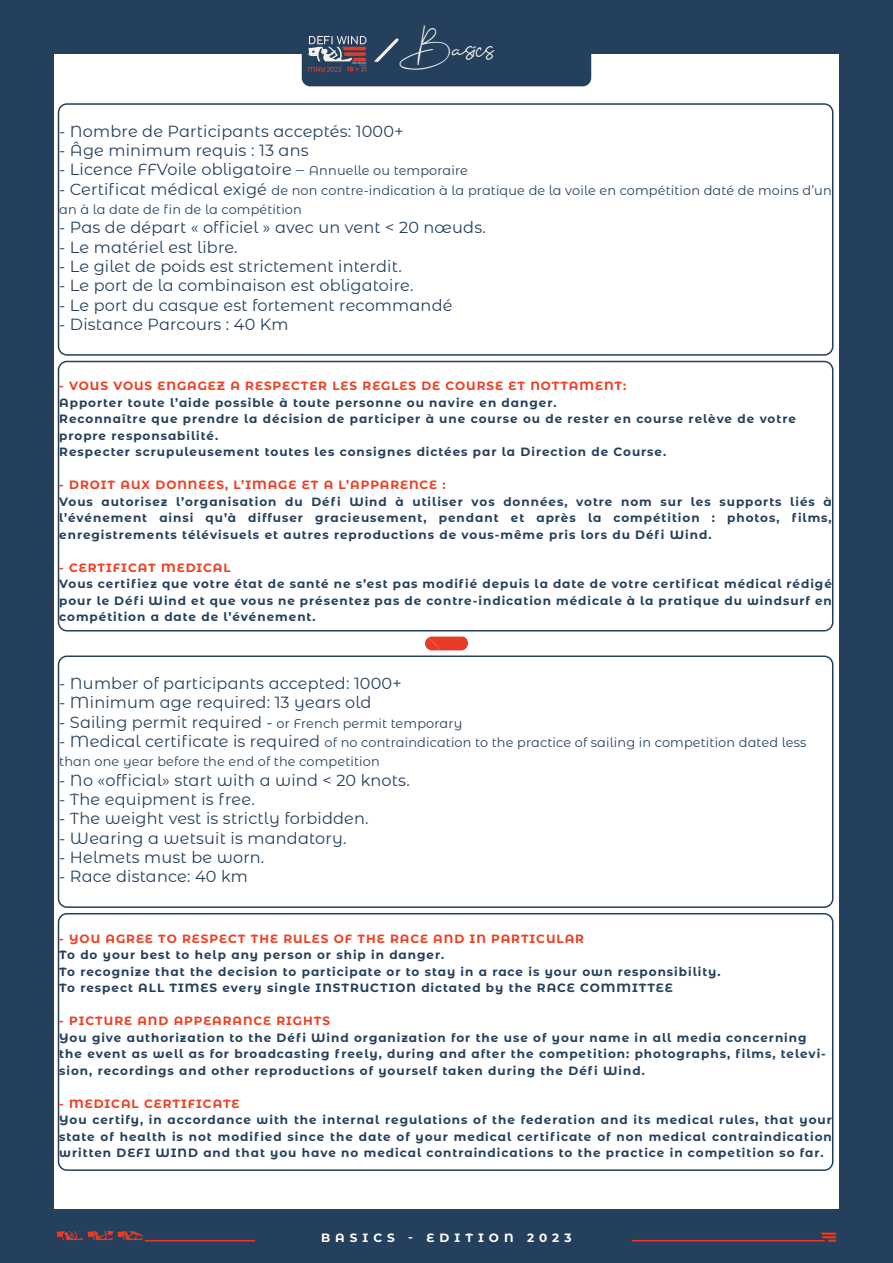
<style>
.page{position:relative;width:893px;height:1263px;background:#24405c}
.page>*{position:absolute;margin:0;border:0;box-sizing:border-box;transform-origin:0 0}
.t1{font:25.35px "Cervanttis";color:#f5f2ed}
.t2{font:16.05px "Montserrat Alternates";letter-spacing:.01em;color:#24405c}
.t3{font:12.9px/19.4px "Montserrat Alternates";letter-spacing:.01em;color:#24405c}
.t4{font:700 12px/16.5px "Montserrat Alternates";letter-spacing:.08em;color:#24405c;text-align:justify}
.t5{font:700 12px "Montserrat Alternates";letter-spacing:.08em;color:#ef3e22}
.t6{font:700 12px "Montserrat Alternates";letter-spacing:.42em;color:#fff}
.s1{font-size:12.9px}
.s2{font-size:16.05px}
</style>
<div class="page">
<div style="left:54px;top:54px;width:785px;height:1155px;background:#fff"></div>
<div style="left:58px;top:103px;width:775px;height:253px;border:2px solid #24405c;border-radius:9px"></div>
<div style="left:58px;top:655px;width:775px;height:253px;border:2px solid #24405c;border-radius:9px"></div>
<div style="left:58px;top:361px;width:775px;height:270px;border:2px solid #24405c;border-radius:9px"></div>
<svg style="left:425px;top:636px;width:43px;height:14px"></svg>
<div style="left:58px;top:913px;width:775px;height:258px;border:2px solid #24405c;border-radius:9px"></div>
<div style="left:302px;top:22px;width:289px;height:64px;background:#24405c;border-radius:9px"></div>
<svg style="left:374px;top:38px;width:25px;height:24px"></svg>
<svg style="left:308px;top:36px;width:59px;height:36px"></svg>
<hr style="left:145px;top:1240px;width:110px;height:1px;background:#e63b26">
<hr style="left:632px;top:1240px;width:193px;height:1px;background:#e63b26">
<svg style="left:821px;top:1232px;width:15px;height:10px"></svg>
<svg style="left:57px;top:1231px;width:86px;height:9px"></svg>
<p class="t1" style="left:405px;top:34px;width:90px">Basics</p>
<p class="t2" style="left:59px;top:120px;width:346px">- Nombre de Participants acceptés: 1000+</p>
<p class="t2" style="left:59px;top:139px;width:251px">- Âge minimum requis : 13 ans</p>
<p class="t2" style="left:59px;top:159px;width:410px">- Licence FFVoile obligatoire – <span class="s1">Annuelle ou temporaire</span></p>
<p class="t3" style="left:59px;top:180px;width:774px"><span class="s2">- Certificat médical exigé</span> de non contre-indication à la pratique de la voile en compétition daté de moins d’un an à la date de fin de la compétition</p>
<p class="t2" style="left:59px;top:217px;width:428px">- Pas de départ « officiel » avec un vent &lt; 20 nœuds.</p>
<p class="t2" style="left:59px;top:236px;width:180px">- Le matériel est libre.</p>
<p class="t2" style="left:59px;top:255px;width:344px">- Le gilet de poids est strictement interdit.</p>
<p class="t2" style="left:59px;top:275px;width:356px">- Le port de la combinaison est obligatoire.</p>
<p class="t2" style="left:59px;top:294px;width:395px">- Le port du casque est fortement recommandé</p>
<p class="t2" style="left:59px;top:313px;width:231px">- Distance Parcours : 40 Km</p>
<p class="t5" style="left:59px;top:377px;width:568px">- VOUS VOUS ENGAGEZ A RESPECTER LES REGLES DE COURSE ET NOTTAMENT:</p>
<p class="t4" style="left:59px;top:394px;width:499px">Apporter toute l’aide possible à toute personne ou navire en danger.</p>
<p class="t4" style="left:59px;top:410px;width:738px">Reconnaître que prendre la décision de participer à une course ou de rester en course relève de votre propre responsabilité.</p>
<p class="t4" style="left:59px;top:443px;width:609px">Respecter scrupuleusement toutes les consignes dictées par la Direction de Course.</p>
<p class="t5" style="left:59px;top:476px;width:388px">- DROIT AUX DONNEES, L’IMAGE ET A L’APPARENCE :</p>
<p class="t4" style="left:59px;top:493px;width:774px">Vous autorisez l’organisation du Défi Wind à utiliser vos données, votre nom sur les supports liés à l’événement ainsi qu’à diffuser gracieusement, pendant et après la compétition : photos, films, enregistrements télévisuels et autres reproductions de vous-même pris lors du Défi Wind.</p>
<p class="t5" style="left:59px;top:559px;width:173px">- CERTIFICAT MEDICAL</p>
<p class="t4" style="left:59px;top:575px;width:774px">Vous certifiez que votre état de santé ne s’est pas modifié depuis la date de votre certificat médical rédigé pour le Défi Wind et que vous ne présentez pas de contre-indication médicale à la pratique du windsurf en compétition a date de l’événement.</p>
<p class="t2" style="left:59px;top:672px;width:344px">- Number of participants accepted: 1000+</p>
<p class="t2" style="left:59px;top:691px;width:314px">- Minimum age required: 13 years old</p>
<p class="t2" style="left:59px;top:711px;width:405px">- Sailing permit required - <span class="s1">or French permit temporary</span></p>
<p class="t3" style="left:59px;top:732px;width:749px"><span class="s2">- Medical certificate is required</span> of no contraindication to the practice of sailing in competition dated less than one year before the end of the competition</p>
<p class="t2" style="left:59px;top:769px;width:352px">- No «official» start with a wind &lt; 20 knots.</p>
<p class="t2" style="left:59px;top:788px;width:197px">- The equipment is free.</p>
<p class="t2" style="left:59px;top:807px;width:311px">- The weight vest is strictly forbidden.</p>
<p class="t2" style="left:59px;top:827px;width:289px">- Wearing a wetsuit is mandatory.</p>
<p class="t2" style="left:59px;top:846px;width:207px">- Helmets must be worn.</p>
<p class="t2" style="left:59px;top:865px;width:190px">- Race distance: 40 km</p>
<p class="t5" style="left:59px;top:930px;width:526px">- YOU AGREE TO RESPECT THE RULES OF THE RACE AND IN PARTICULAR</p>
<p class="t4" style="left:59px;top:946px;width:386px">To do your best to help any person or ship in danger.</p>
<p class="t4" style="left:59px;top:962px;width:663px">To recognize that the decision to participate or to stay in a race is your own responsibility.</p>
<p class="t4" style="left:59px;top:979px;width:615px">To respect ALL TIMES every single INSTRUCTION dictated by the RACE COMMITTEE</p>
<p class="t5" style="left:59px;top:1012px;width:272px">- PICTURE AND APPEARANCE RIGHTS</p>
<p class="t4" style="left:59px;top:1028px;width:768px;text-align:left">You give authorization to the Défi Wind organization for the use of your name in all media concerning the event as well as for broadcasting freely, during and after the competition: photographs, films, televi&shy;sion, recordings and other reproductions of yourself taken during the Défi Wind.</p>
<p class="t5" style="left:59px;top:1095px;width:182px">- MEDICAL CERTIFICATE</p>
<p class="t4" style="left:59px;top:1111px;width:774px">You certify, in accordance with the internal regulations of the federation and its medical rules, that your state of health is not modified since the date of your medical certificate of non medical contraindication written DEFI WIND and that you have no medical contraindications to the practice in competition so far.</p>
<p class="t6" style="left:321px;top:1229px;width:252px">BASICS - EDITION 2023</p>
</div>
